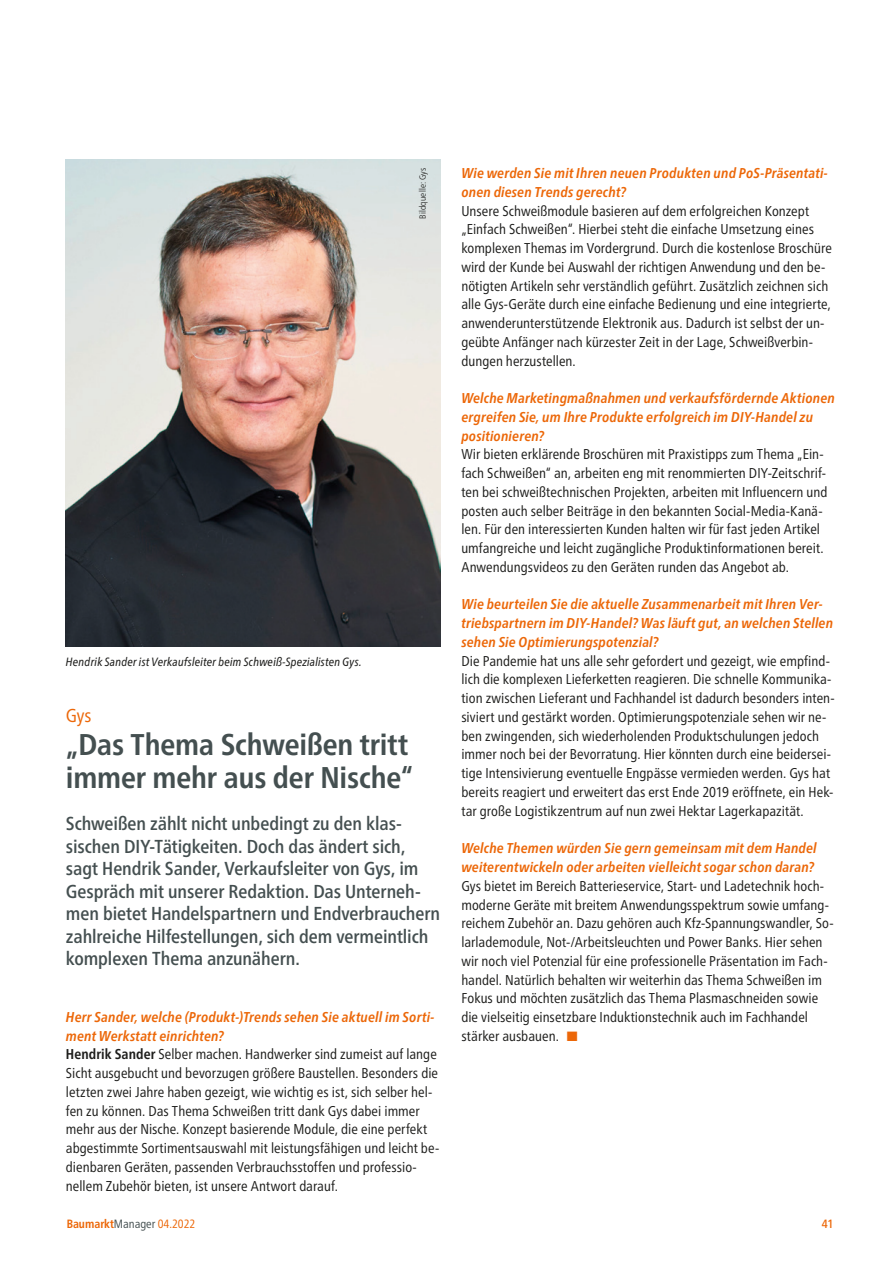
<style>
.page{position:relative;width:893px;height:1263px;background:#fff}
.page>*{position:absolute;margin:0;border:0;box-sizing:border-box;transform-origin:0 0}
.t1{font:700 condensed 30px/33px "Frutiger Neue LT Pro";letter-spacing:-.005em;color:#444f50}
.t2{font:500 condensed 18.75px/22.5px "Frutiger Neue LT Pro";letter-spacing:-.005em;color:#444f50}
.t3{font:condensed 18.75px "Frutiger Neue LT Pro";color:#ec6708}
.t4{font:condensed 14.25px/18.8px "Frutiger Neue LT Pro";color:#1d1d1b}
.t5{font:italic 700 condensed 14.25px/18.8px "Frutiger Neue LT Pro";letter-spacing:.01em;color:#ec6708}
.t6{font:italic condensed 12px "Frutiger Neue LT Pro";letter-spacing:.015em;color:#1d1d1b}
.t7{font:700 condensed 12px "Frutiger Neue LT Pro";color:#ec6708}
.t8{font:500 condensed 12px "Frutiger Neue LT Pro";color:#ec6708}
.t9{font:300 condensed 9px "Frutiger Neue LT Pro";letter-spacing:.02em;color:#1d1d1b}
.s1{font-weight:700;font-style:italic;color:#ec6708}
.s2{font-weight:700}
.s3{color:#ec6708}
.s4{font-weight:400;color:#444f50}
.s5{font-weight:400}
</style>
<div class="page">
<img style="left:66px;top:159px;width:374px;height:488px">
<p class="t9" style="left:417px;top:219px;width:52px;rotate:-90deg">Bildquelle: Gys</p>
<p class="t6" style="left:66px;top:654px;width:297px">Hendrik Sander ist Verkaufsleiter beim Schweiß-Spezialisten Gys.</p>
<h2 class="t3" style="left:66px;top:704px;width:27px">Gys</h2>
<h1 class="t1" style="left:66px;top:728px;width:349px">„Das Thema Schweißen tritt immer mehr aus der Nische“</h1>
<p class="t2" style="left:66px;top:812px;width:376px">Schweißen zählt nicht unbedingt zu den klas&shy;sischen DIY-Tätigkeiten. Doch das ändert sich, sagt Hendrik Sander, Verkaufsleiter von Gys, im Gespräch mit unserer Redaktion. Das Unterneh&shy;men bietet Handelspartnern und Endverbrauchern zahlreiche Hilfestellungen, sich dem vermeintlich komplexen Thema anzunähern.</p>
<p class="t4" style="left:66px;top:1007px;width:375px"><span class="s1">Herr Sander, welche (Produkt-)Trends sehen Sie aktuell im Sorti&shy;ment Werkstatt einrichten?<br></span><span class="s2">Hendrik Sander</span> Selber machen. Handwerker sind zumeist auf lange Sicht ausgebucht und bevorzugen größere Baustellen. Besonders die letzten zwei Jahre haben gezeigt, wie wichtig es ist, sich selber hel&shy;fen zu können. Das Thema Schweißen tritt dank Gys dabei immer mehr aus der Nische. Konzept basierende Module, die eine perfekt abgestimmte Sortimentsauswahl mit leistungsfähigen und leicht be&shy;dienbaren Geräten, passenden Verbrauchsstoffen und professio&shy;nellem Zubehör bieten, ist unsere Antwort darauf.</p>
<p class="t5" style="left:461px;top:164px;width:368px">Wie werden Sie mit Ihren neuen Produkten und PoS-Präsentati&shy;onen diesen Trends gerecht?</p>
<p class="t4" style="left:461px;top:201px;width:372px">Unsere Schweißmodule basieren auf dem erfolgreichen Konzept „Einfach Schweißen“. Hierbei steht die einfache Umsetzung eines komplexen Themas im Vordergrund. Durch die kostenlose Broschüre wird der Kunde bei Auswahl der richtigen Anwendung und den be&shy;nötigten Artikeln sehr verständlich geführt. Zusätzlich zeichnen sich alle Gys-Geräte durch eine einfache Bedienung und eine integrierte, anwenderunterstützende Elektronik aus. Dadurch ist selbst der un&shy;geübte Anfänger nach kürzester Zeit in der Lage, Schweißverbin&shy;dungen herzustellen.</p>
<p class="t5" style="left:461px;top:389px;width:375px">Welche Marketingmaßnahmen und verkaufsfördernde Aktionen ergreifen Sie, um Ihre Produkte erfolgreich im DIY-Handel zu positionieren?</p>
<p class="t4" style="left:461px;top:445px;width:367px">Wir bieten erklärende Broschüren mit Praxistipps zum Thema „Ein&shy;fach Schweißen“ an, arbeiten eng mit renommierten DIY-Zeitschrif&shy;ten bei schweißtechnischen Projekten, arbeiten mit Influencern und posten auch selber Beiträge in den bekannten Social-Media-Kanä&shy;len. Für den interessierten Kunden halten wir für fast jeden Artikel umfangreiche und leicht zugängliche Produktinformationen bereit.<br>Anwendungsvideos zu den Geräten runden das Angebot ab.</p>
<p class="t5" style="left:461px;top:595px;width:373px">Wie beurteilen Sie die aktuelle Zusammenarbeit mit Ihren Ver&shy;triebspartnern im DIY-Handel? Was läuft gut, an welchen Stellen sehen Sie Optimierungspotenzial?</p>
<p class="t4" style="left:461px;top:651px;width:375px">Die Pandemie hat uns alle sehr gefordert und gezeigt, wie empfind&shy;lich die komplexen Lieferketten reagieren. Die schnelle Kommunika&shy;tion zwischen Lieferant und Fachhandel ist dadurch besonders inten&shy;siviert und gestärkt worden. Optimierungspotenziale sehen wir ne&shy;ben zwingenden, sich wiederholenden Produktschulungen jedoch immer noch bei der Bevorratung. Hier könnten durch eine beidersei&shy;tige Intensivierung eventuelle Engpässe vermieden werden. Gys hat bereits reagiert und erweitert das erst Ende 2019 eröffnete, ein Hek&shy;tar große Logistikzentrum auf nun zwei Hektar Lagerkapazität.</p>
<p class="t5" style="left:461px;top:839px;width:357px">Welche Themen würden Sie gern gemeinsam mit dem Handel weiterentwickeln oder arbeiten vielleicht sogar schon daran?</p>
<p class="t4" style="left:461px;top:876px;width:374px">Gys bietet im Bereich Batterieservice, Start- und Ladetechnik hoch&shy;moderne Geräte mit breitem Anwendungsspektrum sowie umfang&shy;reichem Zubehör an. Dazu gehören auch Kfz-Spannungswandler, So&shy;larlademodule, Not-/Arbeitsleuchten und Power Banks. Hier sehen wir noch viel Potenzial für eine professionelle Präsentation im Fach&shy;handel. Natürlich behalten wir weiterhin das Thema Schweißen im Fokus und möchten zusätzlich das Thema Plasmaschneiden sowie die vielseitig einsetzbare Induktionstechnik auch im Fachhandel stärker ausbauen. <span class="s3">■</span></p>
<p class="t7" style="left:67px;top:1217px;width:130px">Baumarkt<span class="s4">Manager</span> <span class="s5">04.2022</span></p>
<p class="t8" style="left:822px;top:1217px;width:13px">41</p>
</div>
